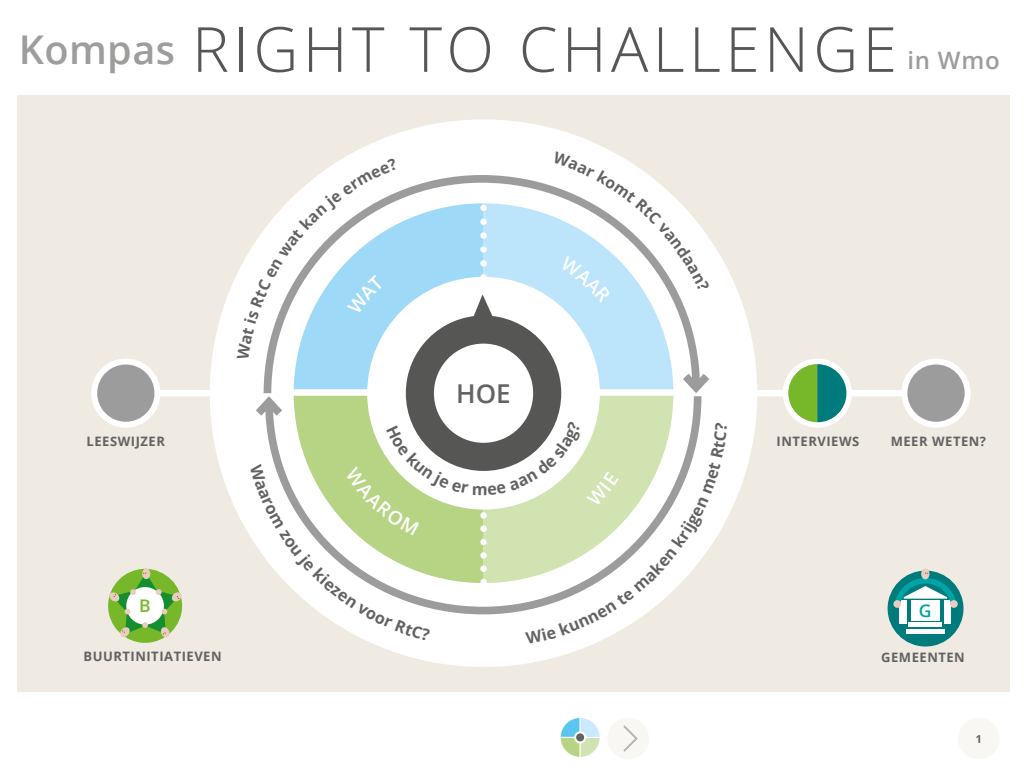
<style>
.page{position:relative;width:1024px;height:768px;background:#fff}
.page>*{position:absolute;margin:0;border:0;box-sizing:border-box;transform-origin:0 0}
.t1{font:300 62.3px "Open Sans";letter-spacing:.07em;color:#565655}
.t2{font:600 39.6px "Open Sans";letter-spacing:.01em;color:#9d9d9c}
.t3{font:600 26px "Open Sans";color:#646363}
.t4{font:600 24px "Open Sans";color:#9d9d9c}
.t5{font:600 17.5px "Open Sans";color:#00a3a6}
.t6{font:600 17.4px "Open Sans";color:#76b82a}
.t7{font:700 13px "Open Sans";letter-spacing:.04em;color:#626261}
.t8{font:700 11px "Droid Sans";color:#626261}
</style>
<div class="page">
<div style="left:17px;top:95px;width:992px;height:597px;background:#efebe3"></div>
<div style="left:123px;top:390px;width:809px;height:6px;background:#fff"></div>
<div style="left:958px;top:718px;width:42px;height:41px;background:#f9f7f4;border-radius:50%"></div>
<div style="left:904px;top:361px;width:64px;height:64px;background:#9c9c9d;border-radius:50%"></div>
<div style="left:901px;top:358px;width:70px;height:70px;border:6px solid #fff;border-radius:50%"></div>
<div style="left:783px;top:358px;width:69px;height:70px;border:6px solid #fff;border-radius:50%"></div>
<div style="left:94px;top:361px;width:63px;height:64px;background:#9c9c9d;border-radius:50%"></div>
<div style="left:91px;top:358px;width:69px;height:70px;border:6px solid #fff;border-radius:50%"></div>
<div style="left:607px;top:718px;width:42px;height:41px;background:#f9f7f4;border-radius:50%"></div>
<svg style="left:623px;top:725px;width:15px;height:27px"></svg>
<div style="left:108px;top:569px;width:74px;height:74px;background:#76b82a;border-radius:50%"></div>
<svg style="left:142px;top:568px;width:8px;height:11px"></svg>
<svg style="left:109px;top:573px;width:73px;height:65px"></svg>
<div style="left:888px;top:571px;width:76px;height:76px;background:#007b7c;border-radius:50%"></div>
<hr style="left:908px;top:623px;width:34px;height:4px;background:#fff">
<div style="left:906px;top:629px;width:38px;height:5px;background:#fff"></div>
<div style="left:899px;top:600px;width:7px;height:24px;background:#fff"></div>
<div style="left:911px;top:600px;width:28px;height:21px;background:#fff"></div>
<div style="left:944px;top:600px;width:7px;height:24px;background:#fff"></div>
<div style="left:893px;top:600px;width:8px;height:8px;background:#e9cdbe;border-radius:50%"></div>
<div style="left:950px;top:600px;width:8px;height:8px;background:#e9cdbe;border-radius:50%"></div>
<svg style="left:921px;top:568px;width:9px;height:11px"></svg>
<svg style="left:895px;top:573px;width:61px;height:31px"></svg>
<svg style="left:788px;top:364px;width:58px;height:58px"></svg>
<div style="left:210px;top:119px;width:547px;height:548px;background:#fff;border-radius:50%"></div>
<svg style="left:560px;top:718px;width:40px;height:39px"></svg>
<svg style="left:574px;top:731px;width:12px;height:13px"></svg>
<div style="left:576px;top:733px;width:8px;height:8px;background:#626261;border-radius:50%"></div>
<svg style="left:265px;top:175px;width:434px;height:191px"></svg>
<svg style="left:248px;top:366px;width:479px;height:278px"></svg>
<svg style="left:242px;top:158px;width:156px;height:202px"></svg>
<svg style="left:553px;top:152px;width:152px;height:151px"></svg>
<h2 class="t2" style="left:19px;top:22px;width:158px">Kompas</h2>
<h1 class="t1" style="left:192px;top:7px;width:706px">RIGHT TO CHALLENGE</h1>
<h3 class="t4" style="left:908px;top:44px;width:94px">in Wmo</h3>
<h3 class="t3" style="left:456px;top:375px;width:56px">HOE</h3>
<p class="t7" style="left:87px;top:432px;width:80px">LEESWIJZER</p>
<p class="t7" style="left:777px;top:432px;width:84px">INTERVIEWS</p>
<p class="t7" style="left:891px;top:432px;width:97px">MEER WETEN?</p>
<h3 class="t6" style="left:139px;top:594px;width:13px">B</h3>
<p class="t7" style="left:83px;top:647px;width:140px">BUURTINITIATIEVEN</p>
<h3 class="t5" style="left:919px;top:598px;width:14px">G</h3>
<p class="t7" style="left:881px;top:648px;width:85px">GEMEENTEN</p>
<p class="t8" style="left:976px;top:732px;width:8px">1</p>
</div>
